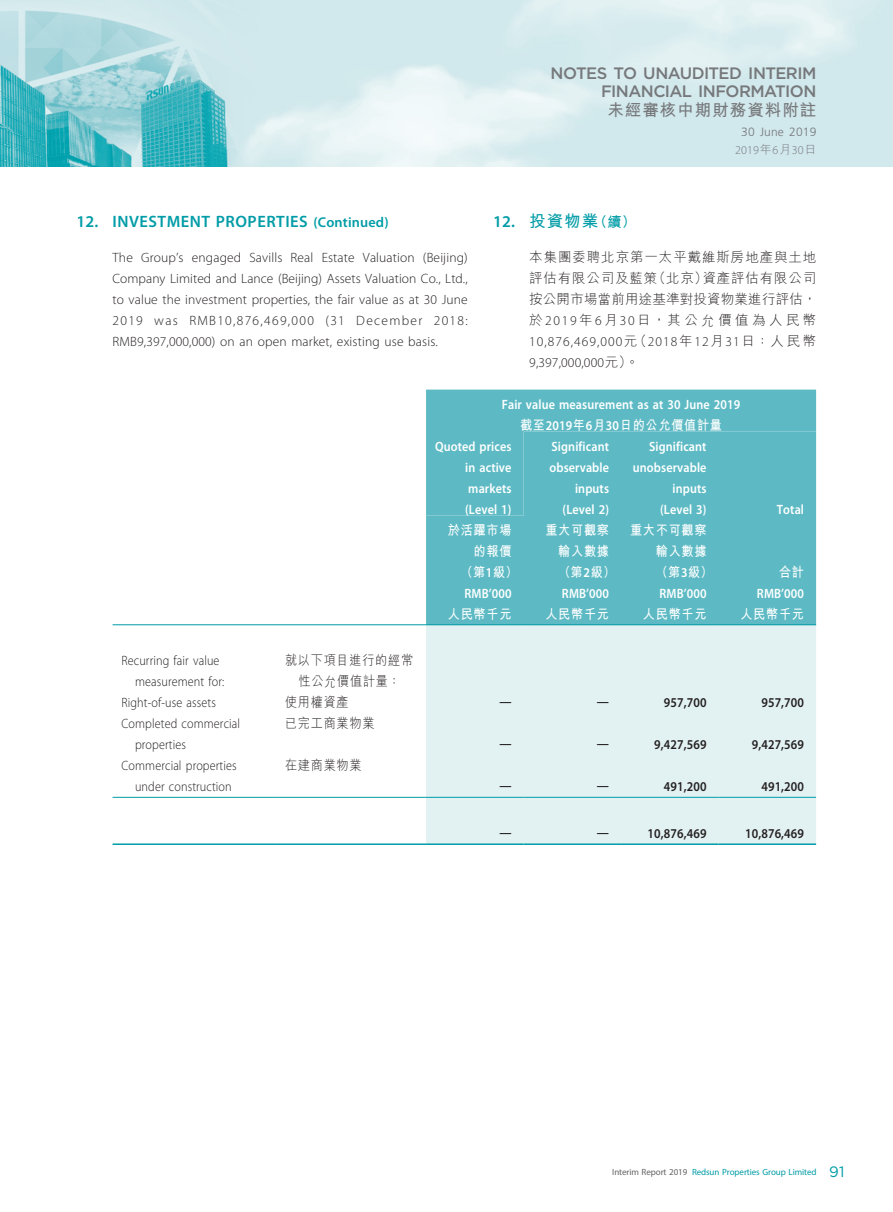
<style>
.page{position:relative;width:893px;height:1212px;background:#fff}
.page>*{position:absolute;margin:0;border:0;box-sizing:border-box;transform-origin:0 0}
.t1{font:500 16.5px/18px "Gotham";letter-spacing:-.035em;color:#76787b;text-align:right}
._03_H1{font:600 16.5px "Myriad Pro";letter-spacing:.03em;color:#009ca7}
.t2{font:700 16.5px "M Hei HK";letter-spacing:.06em;color:#76787b}
._03_H1-2{font:700 16.5px "M Hei HK";color:#009ca7}
._12___P2{font:300 13.5px/21px "Myriad Pro";letter-spacing:.01em;color:#231f20;text-align:justify}
._01_Body_Text{font:600 13.5px/21px "Myriad Pro";letter-spacing:.01em;color:#fff;text-align:right;scale:.9 1}
._12___P2-2{font:300 13.5px/21px "M Hei HK";letter-spacing:.06em;color:#231f20;text-align:justify}
._15_Table_Stub{font:300 13.5px/21px "Myriad Pro";letter-spacing:.01em;color:#231f20;scale:.9 1}
._01_Body_Text-2{font:700 13.5px/21px "M Hei HK";letter-spacing:.06em;color:#fff;scale:.9 1}
._01_Body_Text-3{font:600 13.5px "Myriad Pro";letter-spacing:.01em;color:#231f20;scale:.9 1}
._15_Table_Stub-2{font:300 13.5px/21px "M Hei HK";letter-spacing:.06em;color:#231f20;text-align:center;scale:.9 1}
.t3{font:300 12px "Frutiger LT Std";letter-spacing:.015em;color:#76787b}
.t4{font:300 12px "Myriad Pro";letter-spacing:.01em;color:#76787b}
.t5{font:9px "Myriad Pro";letter-spacing:-.01em;color:#009ca7}
.s1{font-size:14.25px}
.s2{font-family:"M Hei HK"}
.s3{font-family:"Myriad Pro";font-weight:600}
.s4{font-family:"Myriad Pro"}
.s5{color:#636366}
.s6{font-family:"Gotham";font-size:15px}
</style>
<div class="page">
<img style="left:0;top:0;width:893px;height:167px">
<div style="left:426px;top:390px;width:390px;height:42px;background:#5dbac4"></div>
<div style="left:426px;top:432px;width:390px;height:192px;background:#5dbac4"></div>
<div style="left:426px;top:625px;width:390px;height:218px;background:#e2f1f2"></div>
<hr style="left:113px;top:624px;width:163px;height:1px;background:#009ca7">
<hr style="left:276px;top:624px;width:150px;height:1px;background:#009ca7">
<hr style="left:426px;top:624px;width:98px;height:1px;background:#009ca7">
<hr style="left:524px;top:624px;width:97px;height:1px;background:#009ca7">
<hr style="left:621px;top:624px;width:98px;height:1px;background:#009ca7">
<hr style="left:719px;top:624px;width:97px;height:1px;background:#009ca7">
<hr style="left:113px;top:797px;width:163px;height:1px;background:#009ca7">
<hr style="left:276px;top:797px;width:150px;height:1px;background:#009ca7">
<hr style="left:426px;top:797px;width:98px;height:1px;background:#009ca7">
<hr style="left:524px;top:797px;width:97px;height:1px;background:#009ca7">
<hr style="left:621px;top:797px;width:98px;height:1px;background:#009ca7">
<hr style="left:719px;top:797px;width:97px;height:1px;background:#009ca7">
<hr style="left:113px;top:843px;width:163px;height:2px;background:#009ca7">
<hr style="left:276px;top:843px;width:150px;height:2px;background:#009ca7">
<hr style="left:426px;top:843px;width:98px;height:2px;background:#009ca7">
<hr style="left:524px;top:843px;width:97px;height:2px;background:#009ca7">
<hr style="left:621px;top:843px;width:98px;height:2px;background:#009ca7">
<hr style="left:719px;top:843px;width:97px;height:2px;background:#009ca7">
<p class="_03_H1" style="left:77px;top:213px;width:314px">12. INVESTMENT PROPERTIES <span class="s1">(Continued)</span></p>
<p class="_12___P2" style="left:113px;top:247px;width:357px">The Group’s engaged Savills Real Estate Valuation (Beijing)<br>Company Limited and Lance (Beijing) Assets Valuation Co., Ltd., to value the investment properties, the fair value as at 30 June 2019 was RMB10,876,469,000 (31 December 2018:<br>RMB9,397,000,000) on an open market, existing use basis.</p>
<p class="t1" style="left:551px;top:64px;width:267px">NOTES TO UNAUDITED INTERIM<br>FINANCIAL INFORMATION</p>
<p class="t2" style="left:607px;top:98px;width:210px">未經審核中期財務資料附註</p>
<p class="t3" style="left:741px;top:125px;width:77px">30 June 2019</p>
<p class="t4" style="left:735px;top:143px;width:83px">2019<span class="s2">年</span>6<span class="s2">月</span>30<span class="s2">日</span></p>
<p class="_03_H1-2" style="left:493px;top:209px;width:144px"><span class="s3">12.</span> 投資物業<span class="s1">（續）</span></p>
<p class="_12___P2-2" style="left:529px;top:246px;width:289px">本集團委聘北京第一太平戴維斯房地產與土地評估有限公司及藍策（北京）資產評估有限公司按公開市場當前用途基準對投資物業進行評估，於<span class="s4">2019</span>年<span class="s4">6</span>月<span class="s4">30</span>日，其公允價值為人民幣<span class="s4">10,876,469,000</span>元（<span class="s4">2018</span>年<span class="s4">12</span>月<span class="s4">31</span>日：人民幣<span class="s4">9,397,000,000</span>元）。</p>
<p class="_01_Body_Text" style="left:502px;top:394px;width:267px">Fair value measurement as at 30 June 2019</p>
<p class="_01_Body_Text-2" style="left:520px;top:413px;width:226px">截至<span class="s3">2019</span>年<span class="s3">6</span>月<span class="s3">30</span>日的公允價值計量</p>
<p class="_01_Body_Text" style="left:465px;top:436px;width:53px;text-align:justify;text-indent:-30px">Quoted prices in active markets (Level 1)</p>
<p class="_01_Body_Text" style="left:549px;top:436px;width:68px">Significant observable inputs (Level 2)</p>
<p class="_01_Body_Text" style="left:633px;top:436px;width:83px">Significant unobservable inputs<br>(Level 3)</p>
<p class="_01_Body_Text-2" style="left:448px;top:518px;width:72px">於活躍市場</p>
<p class="_01_Body_Text-2" style="left:474px;top:539px;width:44px">的報價</p>
<p class="_01_Body_Text-2" style="left:461px;top:560px;width:65px">（第<span class="s3">1</span>級）</p>
<p class="_01_Body_Text-2" style="left:558px;top:518px;width:65px;text-indent:-13px">重大可觀察輸入數據（第<span class="s3">2</span>級）</p>
<p class="_01_Body_Text-2" style="left:656px;top:518px;width:65px;text-indent:-26px">重大不可觀察輸入數據（第<span class="s3">3</span>級）</p>
<p class="_01_Body_Text" style="left:777px;top:499px;width:32px">Total</p>
<p class="_01_Body_Text-2" style="left:779px;top:560px;width:29px">合計</p>
<p class="_01_Body_Text" style="left:464px;top:583px;width:54px">RMB’000</p>
<p class="_01_Body_Text" style="left:562px;top:583px;width:54px">RMB’000</p>
<p class="_01_Body_Text" style="left:659px;top:583px;width:54px">RMB’000</p>
<p class="_01_Body_Text" style="left:757px;top:583px;width:54px">RMB’000</p>
<p class="_01_Body_Text-2" style="left:448px;top:602px;width:72px">人民幣千元</p>
<p class="_01_Body_Text-2" style="left:545px;top:602px;width:72px">人民幣千元</p>
<p class="_01_Body_Text-2" style="left:643px;top:602px;width:72px">人民幣千元</p>
<p class="_01_Body_Text-2" style="left:740px;top:602px;width:72px">人民幣千元</p>
<p class="_15_Table_Stub" style="left:135px;top:651px;width:101px;text-indent:-14px">Recurring fair value measurement for:</p>
<p class="_15_Table_Stub-2" style="left:285px;top:649px;width:144px">就以下項目進行的經常性公允價值計量：</p>
<p class="_15_Table_Stub" style="left:122px;top:693px;width:106px">Right-of-use assets</p>
<p class="_15_Table_Stub-2" style="left:285px;top:691px;width:72px">使用權資產</p>
<p class="_01_Body_Text-3" style="left:499px;top:694px;width:15px">—</p>
<p class="_01_Body_Text-3" style="left:597px;top:694px;width:15px">—</p>
<p class="_01_Body_Text-3" style="left:664px;top:695px;width:49px">957,700</p>
<p class="_01_Body_Text-3" style="left:761px;top:695px;width:49px">957,700</p>
<p class="_15_Table_Stub" style="left:135px;top:714px;width:118px;text-indent:-14px">Completed commercial properties</p>
<p class="_15_Table_Stub-2" style="left:285px;top:712px;width:101px">已完工商業物業</p>
<p class="_01_Body_Text-3" style="left:499px;top:736px;width:15px">—</p>
<p class="_01_Body_Text-3" style="left:597px;top:736px;width:15px">—</p>
<p class="_01_Body_Text-3" style="left:654px;top:737px;width:60px">9,427,569</p>
<p class="_01_Body_Text-3" style="left:752px;top:737px;width:60px">9,427,569</p>
<p class="_15_Table_Stub" style="left:135px;top:756px;width:114px;text-indent:-14px">Commercial properties under construction</p>
<p class="_15_Table_Stub-2" style="left:285px;top:754px;width:87px">在建商業物業</p>
<p class="_01_Body_Text-3" style="left:499px;top:778px;width:15px">—</p>
<p class="_01_Body_Text-3" style="left:597px;top:778px;width:15px">—</p>
<p class="_01_Body_Text-3" style="left:664px;top:779px;width:49px">491,200</p>
<p class="_01_Body_Text-3" style="left:761px;top:779px;width:49px">491,200</p>
<p class="_01_Body_Text-3" style="left:499px;top:825px;width:15px">—</p>
<p class="_01_Body_Text-3" style="left:597px;top:825px;width:15px">—</p>
<p class="_01_Body_Text-3" style="left:648px;top:826px;width:67px">10,876,469</p>
<p class="_01_Body_Text-3" style="left:745px;top:826px;width:67px">10,876,469</p>
<p class="t5" style="left:612px;top:1166px;width:234px"><span class="s5">Interim Report 2019</span> Redsun Properties Group Limited <span class="s6">91</span></p>
</div>
